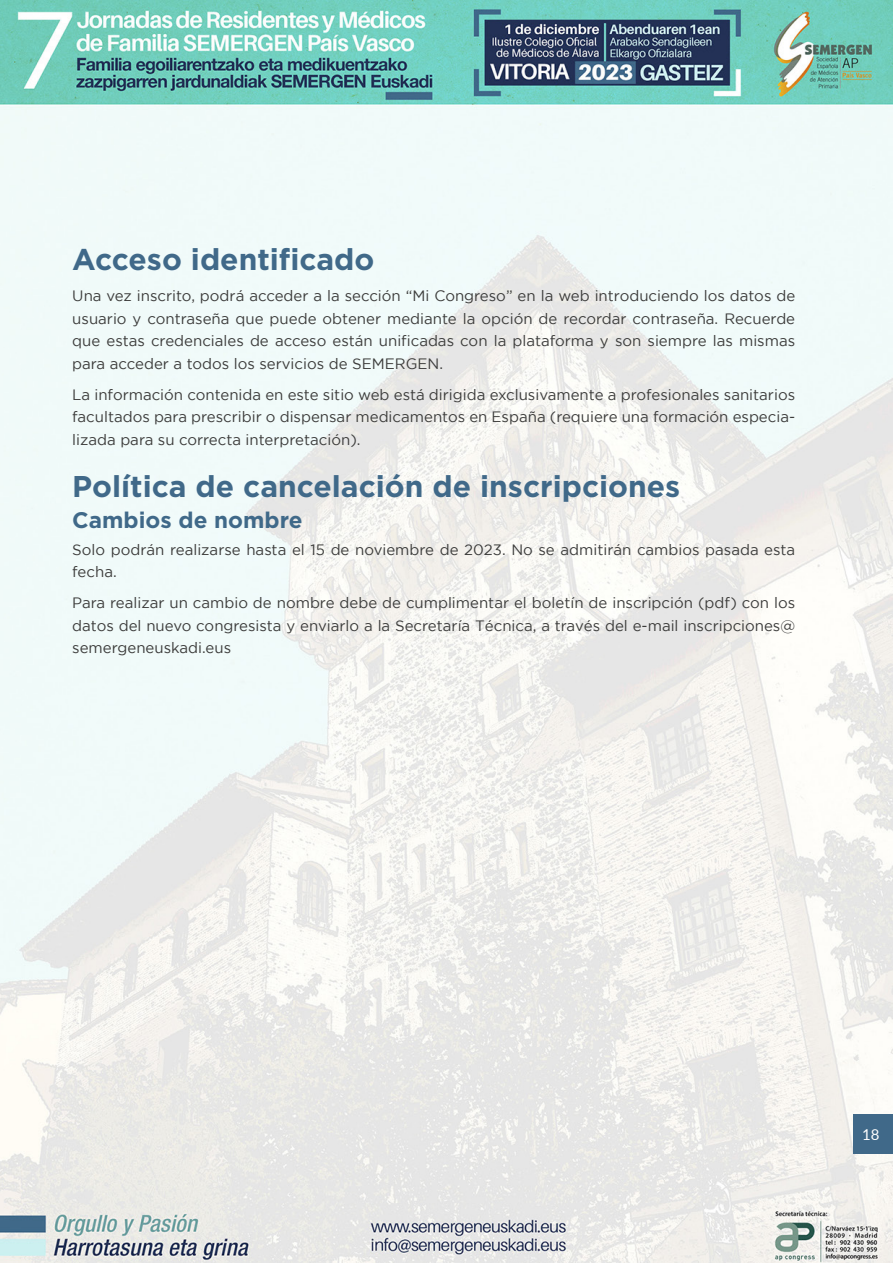
<style>
.page{position:relative;width:893px;height:1263px;background:#fff}
.page>*{position:absolute;margin:0;border:0;box-sizing:border-box;transform-origin:0 0}
.t1{font:700 30px "Gotham";color:#406989}
.t2{font:700 22.5px "Gotham";color:#406989}
.t3{font:15px/22.5px "Gotham";color:#3c3c3b;text-align:justify}
.t4{font:15px "Lato";color:#fff}
</style>
<div class="page">
<img style="left:0;top:0;width:893px;height:1263px">
<div style="left:853px;top:1114px;width:40px;height:39px;background:#406989"></div>
<h1 class="t1" style="left:72px;top:242px;width:304px">Acceso identificado</h1>
<p class="t3" style="left:72px;top:285px;width:724px">Una vez inscrito, podrá acceder a la sección “Mi Congreso” en la web introduciendo los datos de usuario y contraseña que puede obtener mediante la opción de recordar contraseña. Recuerde que estas credenciales de acceso están unificadas con la plataforma y son siempre las mismas para acceder a todos los servicios de SEMERGEN.</p>
<p class="t3" style="left:72px;top:383px;width:724px">La información contenida en este sitio web está dirigida exclusivamente a profesionales sanitarios facultados para prescribir o dispensar medicamentos en España (requiere una formación especia&shy;lizada para su correcta interpretación).</p>
<h1 class="t1" style="left:72px;top:469px;width:609px">Política de cancelación de inscripciones</h1>
<h2 class="t2" style="left:72px;top:507px;width:232px">Cambios de nombre</h2>
<p class="t3" style="left:72px;top:538px;width:724px">Solo podrán realizarse hasta el 15 de noviembre de 2023. No se admitirán cambios pasada esta fecha.</p>
<p class="t3" style="left:72px;top:592px;width:724px">Para realizar un cambio de nombre debe de cumplimentar el boletín de inscripción (pdf) con los datos del nuevo congresista y enviarlo a la Secretaría Técnica, a través del e-mail inscripciones@ semergeneuskadi.eus</p>
<p class="t4" style="left:862px;top:1124px;width:19px">18</p>
</div>
